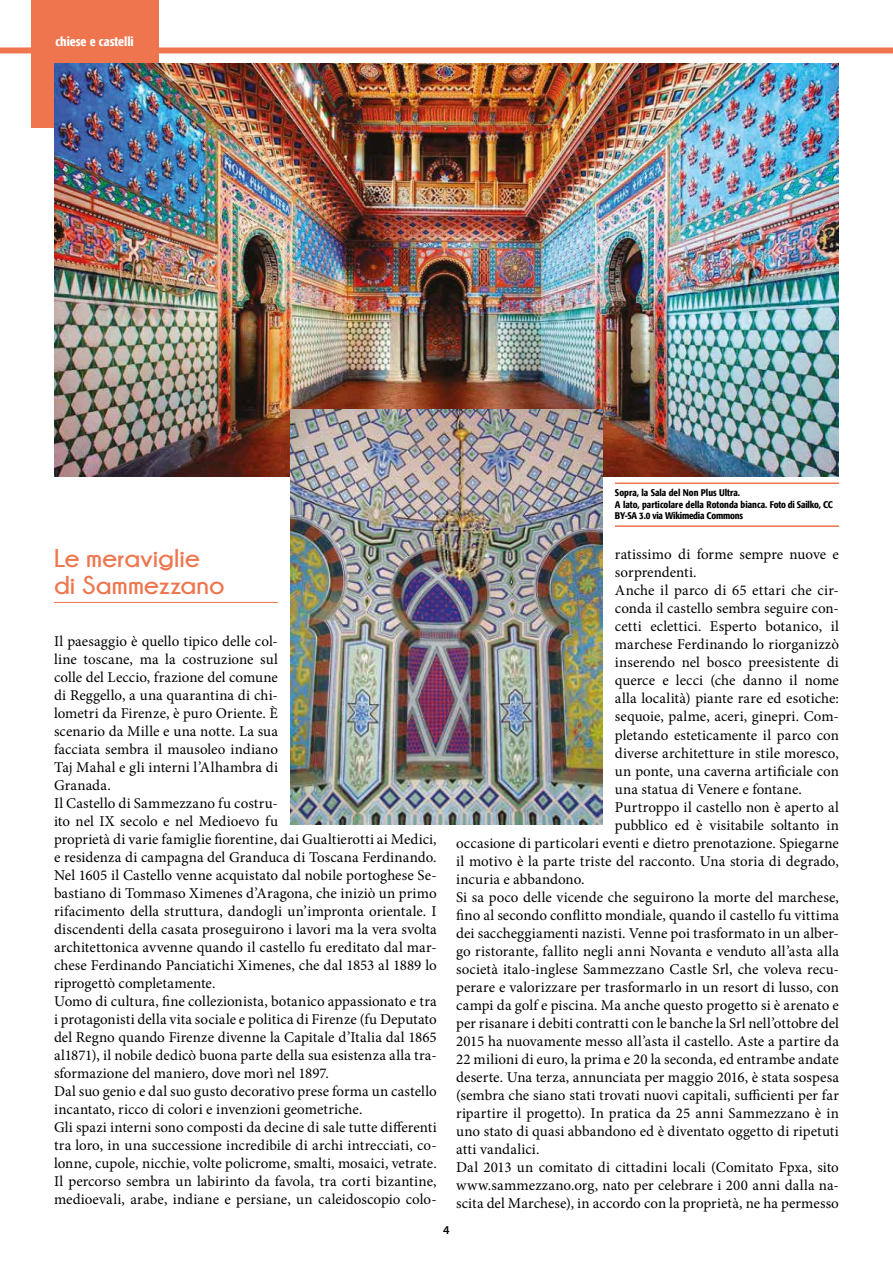
<style>
.page{position:relative;width:893px;height:1263px;background:#fff}
.page>*{position:absolute;margin:0;border:0;box-sizing:border-box;transform-origin:0 0}
.t1{font:700 25.8px/27.2px "Champagne&Limousines";letter-spacing:.005em;color:#ee754d;scale:1.05 1}
.t2{font:15px/18px "Minion Pro";letter-spacing:.005em;color:#000}
.t3{font:500 condensed 12.9px "Formata";color:#fff}
.t4{font:600 12px "Myriad Pro";color:#000}
.t5{font:500 condensed 9.6px/11.6px "Formata";color:#000}
</style>
<div class="page">
<div style="left:0;top:47px;width:893px;height:6px;background:#ee754d"></div>
<div style="left:31px;top:0;width:127px;height:128px;background:#ee754d"></div>
<hr style="left:54px;top:602px;width:224px;height:1px;background:#ee754d">
<hr style="left:615px;top:482px;width:224px;height:2px;background:#ee754d">
<hr style="left:615px;top:525px;width:224px;height:2px;background:#ee754d">
<img style="left:54px;top:64px;width:785px;height:412px">
<img style="left:291px;top:409px;width:311px;height:416px">
<p class="t3" style="left:55px;top:34px;width:80px">chiese e castelli</p>
<h1 class="t1" style="left:54px;top:544px;width:164px">Le meraviglie di Sammezzano</h1>
<p class="t2" style="left:54px;top:632px;width:384px">Il paesaggio è quello tipico delle col-<br>line toscane, ma la costruzione sul<br>colle del Leccio, frazione del comune<br>di Reggello, a una quarantina di chi-<br>lometri da Firenze, è puro Oriente. È<br>scenario da Mille e una notte. La sua<br>facciata sembra il mausoleo indiano<br>Taj Mahal e gli interni l’Alhambra di<br>Granada.<br>Il Castello di Sammezzano fu costru-<br>ito nel IX secolo e nel Medioevo fu<br>proprietà di varie famiglie fiorentine, dai Gualtierotti ai Medici, e residenza di campagna del Granduca di Toscana Ferdinando.<br>Nel 1605 il Castello venne acquistato dal nobile portoghese Se&shy;bastiano di Tommaso Ximenes d’Aragona, che iniziò un primo rifacimento della struttura, dandogli un’impronta orientale. I discendenti della casata proseguirono i lavori ma la vera svolta architettonica avvenne quando il castello fu ereditato dal mar&shy;chese Ferdinando Panciatichi Ximenes, che dal 1853 al 1889 lo riprogettò completamente.<br>Uomo di cultura, fine collezionista, botanico appassionato e tra i protagonisti della vita sociale e politica di Firenze (fu Deputato del Regno quando Firenze divenne la Capitale d’Italia dal 1865 al1871), il nobile dedicò buona parte della sua esistenza alla tra&shy;sformazione del maniero, dove morì nel 1897.<br>Dal suo genio e dal suo gusto decorativo prese forma un castello incantato, ricco di colori e invenzioni geometriche.<br>Gli spazi interni sono composti da decine di sale tutte differenti tra loro, in una successione incredibile di archi intrecciati, co&shy;lonne, cupole, nicchie, volte policrome, smalti, mosaici, vetrate.<br>Il percorso sembra un labirinto da favola, tra corti bizantine, medioevali, arabe, indiane e persiane, un caleidoscopio colo-</p>
<p class="t5" style="left:615px;top:487px;width:219px">Sopra, la Sala del Non Plus Ultra.<br>A lato, particolare della Rotonda bianca. Foto di Sailko, CC<br>BY-SA 3.0 via Wikimedia Commons</p>
<p class="t2" style="left:615px;top:546px;width:226px">ratissimo di forme sempre nuove e</p>
<p class="t2" style="left:615px;top:564px;width:83px">sorprendenti.</p>
<p class="t2" style="left:615px;top:582px;width:225px">Anche il parco di 65 ettari che cir-</p>
<p class="t2" style="left:615px;top:600px;width:225px">conda il castello sembra seguire con-</p>
<p class="t2" style="left:615px;top:618px;width:225px">cetti eclettici. Esperto botanico, il</p>
<p class="t2" style="left:615px;top:636px;width:225px">marchese Ferdinando lo riorganizzò</p>
<p class="t2" style="left:615px;top:654px;width:225px">inserendo nel bosco preesistente di</p>
<p class="t2" style="left:615px;top:672px;width:225px">querce e lecci (che danno il nome</p>
<p class="t2" style="left:615px;top:690px;width:225px">alla località) piante rare ed esotiche:</p>
<p class="t2" style="left:615px;top:708px;width:225px">sequoie, palme, aceri, ginepri. Com-</p>
<p class="t2" style="left:615px;top:726px;width:226px">pletando esteticamente il parco con</p>
<p class="t2" style="left:615px;top:744px;width:225px">diverse architetture in stile moresco,</p>
<p class="t2" style="left:615px;top:762px;width:225px">un ponte, una caverna artificiale con</p>
<p class="t2" style="left:615px;top:780px;width:189px">una statua di Venere e fontane.</p>
<p class="t2" style="left:615px;top:798px;width:226px">Purtroppo il castello non è aperto al</p>
<p class="t2" style="left:615px;top:816px;width:225px">pubblico ed è visitabile soltanto in</p>
<p class="t2" style="left:456px;top:834px;width:384px">occasione di particolari eventi e dietro prenotazione. Spiegarne</p>
<p class="t2" style="left:456px;top:852px;width:384px">il motivo è la parte triste del racconto. Una storia di degrado,</p>
<p class="t2" style="left:456px;top:870px;width:130px">incuria e abbandono.</p>
<p class="t2" style="left:456px;top:888px;width:384px">Si sa poco delle vicende che seguirono la morte del marchese,</p>
<p class="t2" style="left:456px;top:906px;width:384px">fino al secondo conflitto mondiale, quando il castello fu vittima</p>
<p class="t2" style="left:456px;top:924px;width:384px">dei saccheggiamenti nazisti. Venne poi trasformato in un alber-</p>
<p class="t2" style="left:456px;top:942px;width:384px">go ristorante, fallito negli anni Novanta e venduto all’asta alla</p>
<p class="t2" style="left:456px;top:960px;width:384px">società italo-inglese Sammezzano Castle Srl, che voleva recu-</p>
<p class="t2" style="left:456px;top:978px;width:384px">perare e valorizzare per trasformarlo in un resort di lusso, con</p>
<p class="t2" style="left:456px;top:996px;width:384px">campi da golf e piscina. Ma anche questo progetto si è arenato e</p>
<p class="t2" style="left:456px;top:1014px;width:384px">per risanare i debiti contratti con le banche la Srl nell’ottobre del</p>
<p class="t2" style="left:456px;top:1032px;width:384px">2015 ha nuovamente messo all’asta il castello. Aste a partire da</p>
<p class="t2" style="left:456px;top:1050px;width:384px">22 milioni di euro, la prima e 20 la seconda, ed entrambe andate</p>
<p class="t2" style="left:456px;top:1068px;width:384px">deserte. Una terza, annunciata per maggio 2016, è stata sospesa</p>
<p class="t2" style="left:456px;top:1086px;width:384px">(sembra che siano stati trovati nuovi capitali, sufficienti per far</p>
<p class="t2" style="left:456px;top:1104px;width:384px">ripartire il progetto). In pratica da 25 anni Sammezzano è in</p>
<p class="t2" style="left:456px;top:1122px;width:384px">uno stato di quasi abbandono ed è diventato oggetto di ripetuti</p>
<p class="t2" style="left:456px;top:1140px;width:85px">atti vandalici.</p>
<p class="t2" style="left:456px;top:1158px;width:384px">Dal 2013 un comitato di cittadini locali (Comitato Fpxa, sito</p>
<p class="t2" style="left:456px;top:1176px;width:384px">www.sammezzano.org, nato per celebrare i 200 anni dalla na-</p>
<p class="t2" style="left:456px;top:1194px;width:384px">scita del Marchese), in accordo con la proprietà, ne ha permesso</p>
<p class="t4" style="left:443px;top:1222px;width:8px">4</p>
</div>
